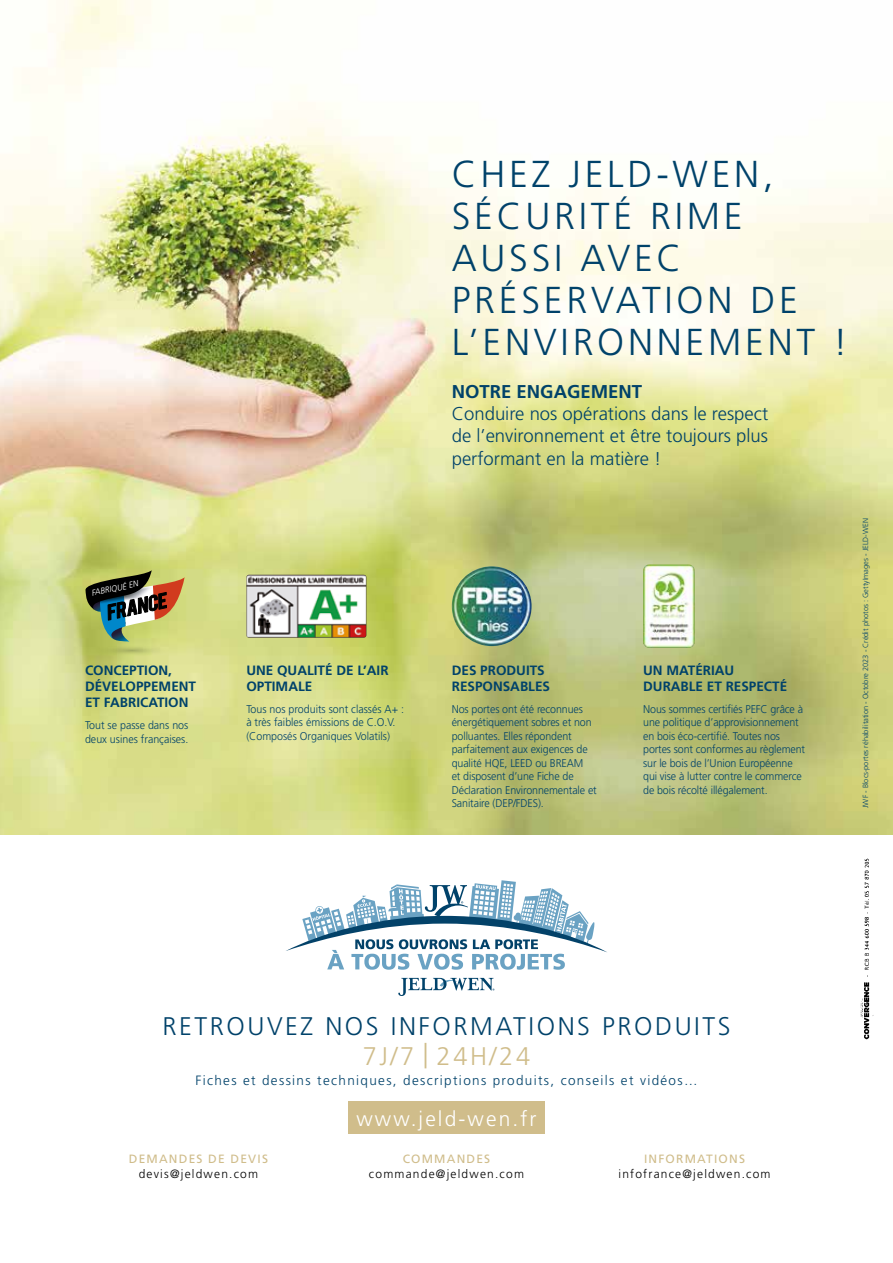
<style>
.page{position:relative;width:893px;height:1263px;background:#fff}
.page>*{position:absolute;margin:0;border:0;box-sizing:border-box;transform-origin:0 0}
.t1{font:300 37.5px/42px "Frutiger LT Std";letter-spacing:.1em;color:#00426a}
.t2{font:300 25.5px "Frutiger LT Std";letter-spacing:.1em;color:#00426a}
.t3{font:300 25.5px "Frutiger LT Std";letter-spacing:.1em;color:#d0bd8b}
.t4{font:300 21px "Frutiger LT Std";letter-spacing:.1em;color:#fff}
.t5{font:300 18.6px/22.2px "Frutiger LT Std";color:#00426a;text-align:justify}
.t6{font:700 18.6px "Frutiger LT Std";color:#00426a}
.t7{font:700 13.5px/16.2px "Frutiger LT Std";color:#00426a}
.t8{font:300 13.5px "Frutiger LT Std";letter-spacing:.1em;color:#00426a}
.t9{font:300 12px "Frutiger LT Std";letter-spacing:.1em;color:#000}
.t10{font:12px "Frutiger LT Std";letter-spacing:.1em;color:#d0bd8b}
.t11{font:300 11.25px/13.5px "Frutiger LT Std";letter-spacing:-.01em;color:#00426a;scale:.95 1}
.t12{font:italic 300 8.55px "Frutiger LT Std";color:#fff}
.t13{font:300 7.5px "Frutiger LT Std";color:#00426a}
</style>
<div class="page">
<div style="left:348px;top:1101px;width:197px;height:33px;background:#d0bd8b"></div>
<img style="left:860px;top:858px;width:14px;height:182px">
<img style="left:0;top:0;width:893px;height:834px">
<img style="left:246px;top:575px;width:120px;height:63px">
<img style="left:643px;top:564px;width:52px;height:84px">
<img style="left:452px;top:566px;width:80px;height:80px;border-radius:40px">
<svg style="left:286px;top:880px;width:321px;height:90px"></svg>
<svg style="left:398px;top:977px;width:96px;height:19px"></svg>
<svg style="left:85px;top:570px;width:100px;height:86px;background:#8f925e"></svg>
<p class="t12" style="left:90px;top:588px;width:49px;rotate:-12deg">FABRIQUÉ EN</p>
<p class="t7" style="left:85px;top:662px;width:113px">CONCEPTION,<br>DÉVELOPPEMENT<br>ET FABRICATION</p>
<p class="t11" style="left:85px;top:718px;width:110px">Tout se passe dans nos deux usines françaises.</p>
<p class="t7" style="left:246px;top:662px;width:144px">UNE QUALITÉ DE L’AIR<br>OPTIMALE</p>
<p class="t11" style="left:246px;top:702px;width:167px">Tous nos produits sont classés A+ : à très faibles émissions de C.O.V. (Composés Organiques Volatils)</p>
<h1 class="t1" style="left:452px;top:153px;width:397px">CHEZ JELD-WEN,<br>SÉCURITÉ RIME<br>AUSSI AVEC<br>PRÉSERVATION DE<br>L’ENVIRONNEMENT !</h1>
<h3 class="t6" style="left:452px;top:380px;width:192px">NOTRE ENGAGEMENT</h3>
<h3 class="t5" style="left:452px;top:403px;width:318px">Conduire nos opérations dans le respect de l’environnement et être toujours plus performant en la matière !</h3>
<p class="t7" style="left:452px;top:662px;width:100px">DES PRODUITS<br>RESPONSABLES</p>
<p class="t11" style="left:452px;top:702px;width:154px">Nos portes ont été reconnues énergétiquement sobres et non polluantes. Elles répondent parfaitement aux exigences de qualité HQE, LEED ou BREAM<br>et disposent d’une Fiche de<br>Déclaration Environnementale et<br>Sanitaire (DEP/FDES).</p>
<p class="t7" style="left:643px;top:662px;width:146px">UN MATÉRIAU<br>DURABLE ET RESPECTÉ</p>
<p class="t11" style="left:643px;top:702px;width:172px">Nous sommes certifiés PEFC grâce à une politique d’approvisionnement en bois éco-certifié. Toutes nos portes sont conformes au règlement sur le bois de l’Union Européenne qui vise à lutter contre le commerce de bois récolté illégalement.</p>
<p class="t13" style="left:861px;top:808px;width:291px;rotate:-90deg">JWF - Blocs-portes réhabilitation - Octobre 2023 - Crédit photos : GettyImages - JELD-WEN</p>
<h2 class="t2" style="left:162px;top:1012px;width:570px">RETROUVEZ NOS INFORMATIONS PRODUITS</h2>
<h2 class="t3" style="left:363px;top:1042px;width:169px">7J/7 | 24H/24</h2>
<p class="t8" style="left:195px;top:1072px;width:504px">Fiches et dessins techniques, descriptions produits, conseils et vidéos…</p>
<h3 class="t4" style="left:356px;top:1106px;width:181px">www.jeld-wen.fr</h3>
<p class="t10" style="left:129px;top:1152px;width:141px">DEMANDES DE DEVIS</p>
<p class="t9" style="left:139px;top:1166px;width:121px">devis@jeldwen.com</p>
<p class="t10" style="left:403px;top:1152px;width:89px">COMMANDES</p>
<p class="t9" style="left:369px;top:1166px;width:157px">commande@jeldwen.com</p>
<p class="t10" style="left:644px;top:1152px;width:102px">INFORMATIONS</p>
<p class="t9" style="left:618px;top:1166px;width:154px">infofrance@jeldwen.com</p>
</div>
